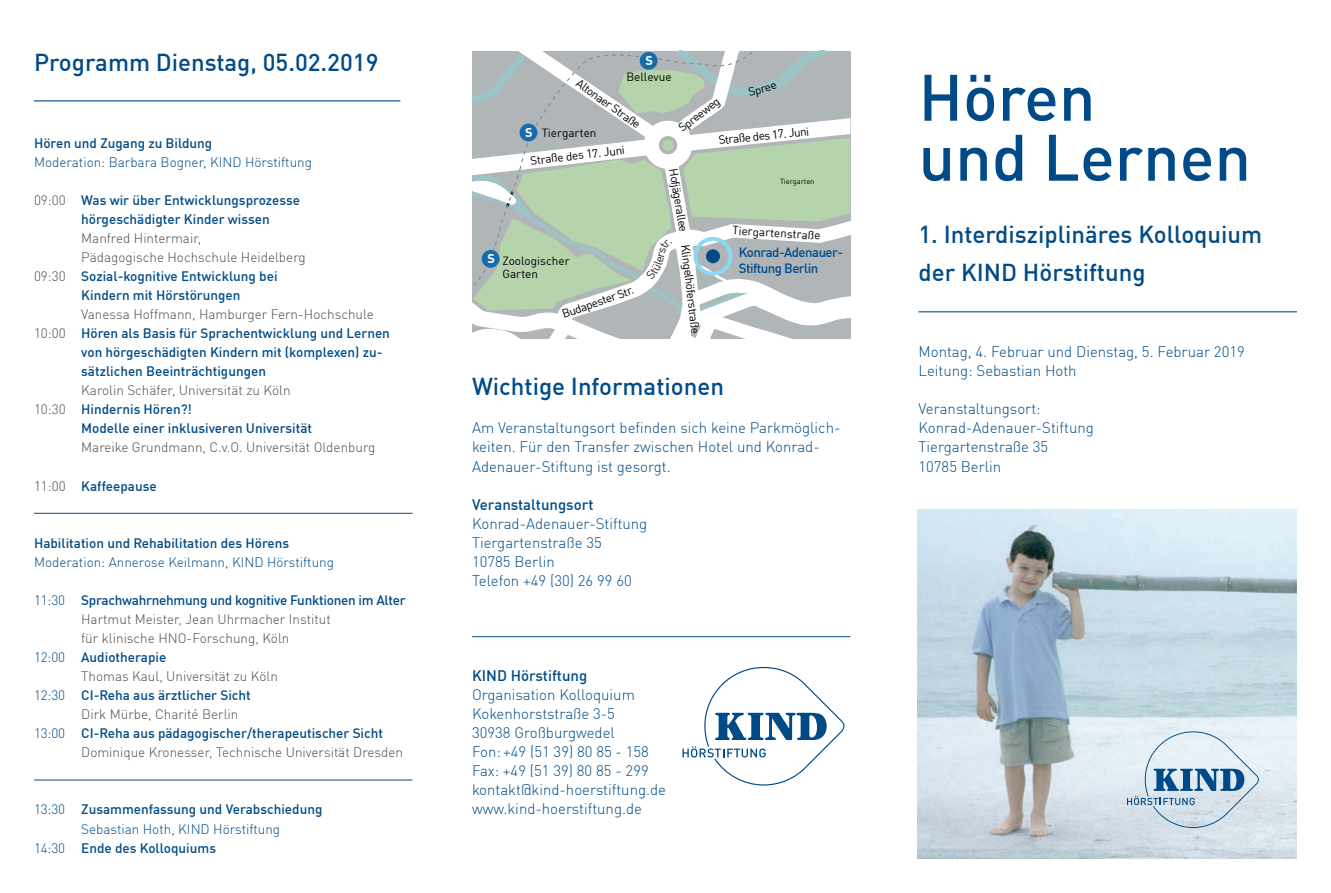
<style>
.page{position:relative;width:1331px;height:893px;background:#fff}
.page>*{position:absolute;margin:0;border:0;box-sizing:border-box;transform-origin:0 0}
.t1{font:500 64.5px/60px "DIN Offc Pro";color:#004b87}
.t2{font:500 24px/38.1px "DIN Offc Pro";color:#004b87}
.t3{font:300 15px/19px "DIN Offc Pro";color:#004b87}
.t4{font:500 15px "DIN Offc Pro";color:#004b87}
.t5{font:500 13.5px/19px "DIN Offc Pro";color:#004b87}
.t6{font:300 13.5px/19px "DIN Offc Pro";color:#4b4c4d}
.t7{font:300 13.5px "DIN Offc Pro";color:#004b87}
.t8{font:500 13.5px "DIN Offc Pro";letter-spacing:-.02em;color:#004b87}
.t9{font:500 13.2px/15.9px "DIN Offc Pro";letter-spacing:-.04em;color:#004b87}
.t10{font:700 12.6px "DIN Offc Pro";color:#fff}
.t11{font:11.85px "DIN Offc Pro";color:#000001}
.t12{font:11.7px/13.5px "DIN Offc Pro";color:#000001}
.t13{font:7.35px "DIN Offc Pro";color:#000001}
.s1{font-weight:300;color:#4b4c4d}
.s2{font-weight:500;color:#004b87}
.s3{font-weight:300}
.s4{font-weight:700;font-size:12.6px;color:#fff}
</style>
<div class="page">
<hr style="left:34px;top:100px;width:366px;height:1px;background:#004b87">
<hr style="left:472px;top:636px;width:378px;height:1px;background:#004b87">
<img style="left:918px;top:509px;width:379px;height:350px">
<svg style="left:1127px;top:731px;width:132px;height:97px;background:#c1d4e1"></svg>
<svg style="left:682px;top:667px;width:162px;height:119px"></svg>
<hr style="left:918px;top:311px;width:379px;height:1px;background:#004b87">
<hr style="left:34px;top:513px;width:378px;height:1px;background:#004b87">
<hr style="left:34px;top:780px;width:378px;height:1px;background:#004b87">
<svg style="left:472px;top:51px;width:378px;height:287px"></svg>
<h2 class="t2" style="left:34px;top:41px;width:346px">Programm Dienstag, 05.02.2019</h2>
<p class="t5" style="left:34px;top:132px;width:180px">Hören und Zugang zu Bildung</p>
<p class="t7" style="left:34px;top:151px;width:280px">Moderation: Barbara Bogner, KIND Hörstiftung</p>
<p class="t5" style="left:81px;top:189px;width:220px;text-indent:-47px"><span class="s1">09:00</span> Was wir über Entwicklungsprozesse hörgeschädigter Kinder wissen</p>
<p class="t6" style="left:81px;top:227px;width:122px">Manfred Hintermair,</p>
<p class="t6" style="left:81px;top:246px;width:226px">Pädagogische Hochschule Heidelberg</p>
<p class="t5" style="left:34px;top:265px;width:245px"><span class="s1">09:30</span> Sozial-kognitive Entwicklung bei</p>
<p class="t5" style="left:81px;top:284px;width:161px">Kindern mit Hörstörungen</p>
<p class="t6" style="left:81px;top:303px;width:294px">Vanessa Hoffmann, Hamburger Fern-Hochschule</p>
<p class="t5" style="left:34px;top:322px;width:357px"><span class="s1">10:00</span> Hören als Basis für Sprachentwicklung und Lernen</p>
<p class="t5" style="left:81px;top:341px;width:303px">von hörgeschädigten Kindern mit (komplexen) zu-</p>
<p class="t5" style="left:81px;top:360px;width:186px">sätzlichen Beeinträchtigungen</p>
<p class="t6" style="left:34px;top:380px;width:258px;text-indent:47px">Karolin Schäfer, Universität zu Köln<br>10:30 <span class="s2">Hindernis Hören?!</span></p>
<p class="t5" style="left:81px;top:417px;width:232px">Modelle einer inklusiveren Universität</p>
<p class="t6" style="left:81px;top:437px;width:296px">Mareike Grundmann, C.v.O. Universität Oldenburg</p>
<p class="t5" style="left:34px;top:474px;width:124px"><span class="s1">11:00</span> Kaffeepause</p>
<p class="t5" style="left:34px;top:532px;width:257px">Habilitation und Rehabilitation des Hörens</p>
<p class="t7" style="left:34px;top:551px;width:302px">Moderation: Annerose Keilmann, KIND Hörstiftung</p>
<p class="t8" style="left:34px;top:589px;width:373px"><span class="s3">11:30</span> Sprachwahrnehmung und kognitive Funktionen im Alter</p>
<p class="t6" style="left:81px;top:608px;width:251px">Hartmut Meister, Jean Uhrmacher Institut</p>
<p class="t6" style="left:81px;top:627px;width:210px">für klinische HNO-Forschung, Köln</p>
<p class="t5" style="left:34px;top:646px;width:134px"><span class="s3">12:00</span> Audiotherapie</p>
<p class="t6" style="left:81px;top:665px;width:198px">Thomas Kaul, Universität zu Köln</p>
<p class="t5" style="left:34px;top:684px;width:218px"><span class="s3">12:30</span> CI-Reha aus ärztlicher Sicht</p>
<p class="t6" style="left:81px;top:704px;width:159px">Dirk Mürbe, Charité Berlin</p>
<p class="t5" style="left:34px;top:722px;width:350px"><span class="s3">13:00</span> CI-Reha aus pädagogischer/therapeutischer Sicht</p>
<p class="t6" style="left:81px;top:742px;width:323px">Dominique Kronesser, Technische Universität Dresden</p>
<p class="t5" style="left:34px;top:798px;width:290px"><span class="s3">13:30</span> Zusammenfassung und Verabschiedung</p>
<p class="t7" style="left:81px;top:818px;width:201px">Sebastian Hoth, KIND Hörstiftung</p>
<p class="t5" style="left:34px;top:836px;width:184px"><span class="s3">14:30</span> Ende des Kolloquiums</p>
<p class="t10" style="left:645px;top:50px;width:9px">S</p>
<p class="t12" style="left:626px;top:69px;width:47px">Bellevue</p>
<p class="t12" style="left:582px;top:75px;width:77px;rotate:35deg">Altonaer Straße</p>
<p class="t12" style="left:675px;top:123px;width:50px;rotate:-37deg">Spreeweg</p>
<p class="t11" style="left:682px;top:167px;width:66px;rotate:80deg">Hofjägerallee</p>
<p class="t11" style="left:694px;top:244px;width:91px;rotate:83deg">Klingelhöferstraße</p>
<p class="t12" style="left:718px;top:132px;width:92px;rotate:-6deg">Straße des 17. Juni</p>
<p class="t10" style="left:525px;top:122px;width:9px">S</p>
<p class="t12" style="left:542px;top:125px;width:56px">Tiergarten</p>
<p class="t12" style="left:529px;top:153px;width:97px;rotate:-7deg">Straße des 17. Juni</p>
<p class="t13" style="left:780px;top:176px;width:36px">Tiergarten</p>
<p class="t12" style="left:733px;top:222px;width:90px;rotate:4deg">Tiergartenstraße</p>
<p class="t9" style="left:739px;top:243px;width:106px">Konrad-Adenauer-<br>Stiftung Berlin</p>
<p class="t12" style="left:502px;top:252px;width:69px;text-indent:-15px"><span class="s4">S</span> Zoologischer<br>Garten</p>
<p class="t12" style="left:560px;top:306px;width:77px;rotate:-19deg">Budapester Str.</p>
<h2 class="t2" style="left:472px;top:365px;width:253px">Wichtige Informationen</h2>
<p class="t3" style="left:472px;top:417px;width:370px">Am Veranstaltungsort befinden sich keine Parkmöglich&shy;keiten. Für den Transfer zwischen Hotel und Konrad-<br>Adenauer-Stiftung ist gesorgt.</p>
<p class="t4" style="left:472px;top:492px;width:123px">Veranstaltungsort</p>
<p class="t3" style="left:472px;top:512px;width:177px">Konrad-Adenauer-Stiftung<br>Tiergartenstraße 35<br>10785 Berlin<br>Telefon +49 (30) 26 99 60</p>
<p class="t4" style="left:472px;top:663px;width:117px">KIND Hörstiftung</p>
<p class="t3" style="left:472px;top:684px;width:196px">Organisation Kolloquium<br>Kokenhorststraße 3-5<br>30938 Großburgwedel<br>Fon: +49 (51 39) 80 85 - 158<br>Fax: +49 (51 39) 80 85 - 299 kontakt@kind-hoerstiftung.de www.kind-hoerstiftung.de</p>
<h1 class="t1" style="left:918px;top:60px;width:334px">Hören<br>und Lernen</h1>
<h2 class="t2" style="left:918px;top:212px;width:345px">1. Interdisziplinäres Kolloquium der KIND Hörstiftung</h2>
<p class="t3" style="left:918px;top:341px;width:328px">Montag, 4. Februar und Dienstag, 5. Februar 2019<br>Leitung: Sebastian Hoth</p>
<p class="t3" style="left:918px;top:398px;width:177px">Veranstaltungsort:<br>Konrad-Adenauer-Stiftung<br>Tiergartenstraße 35<br>10785 Berlin</p>
</div>
